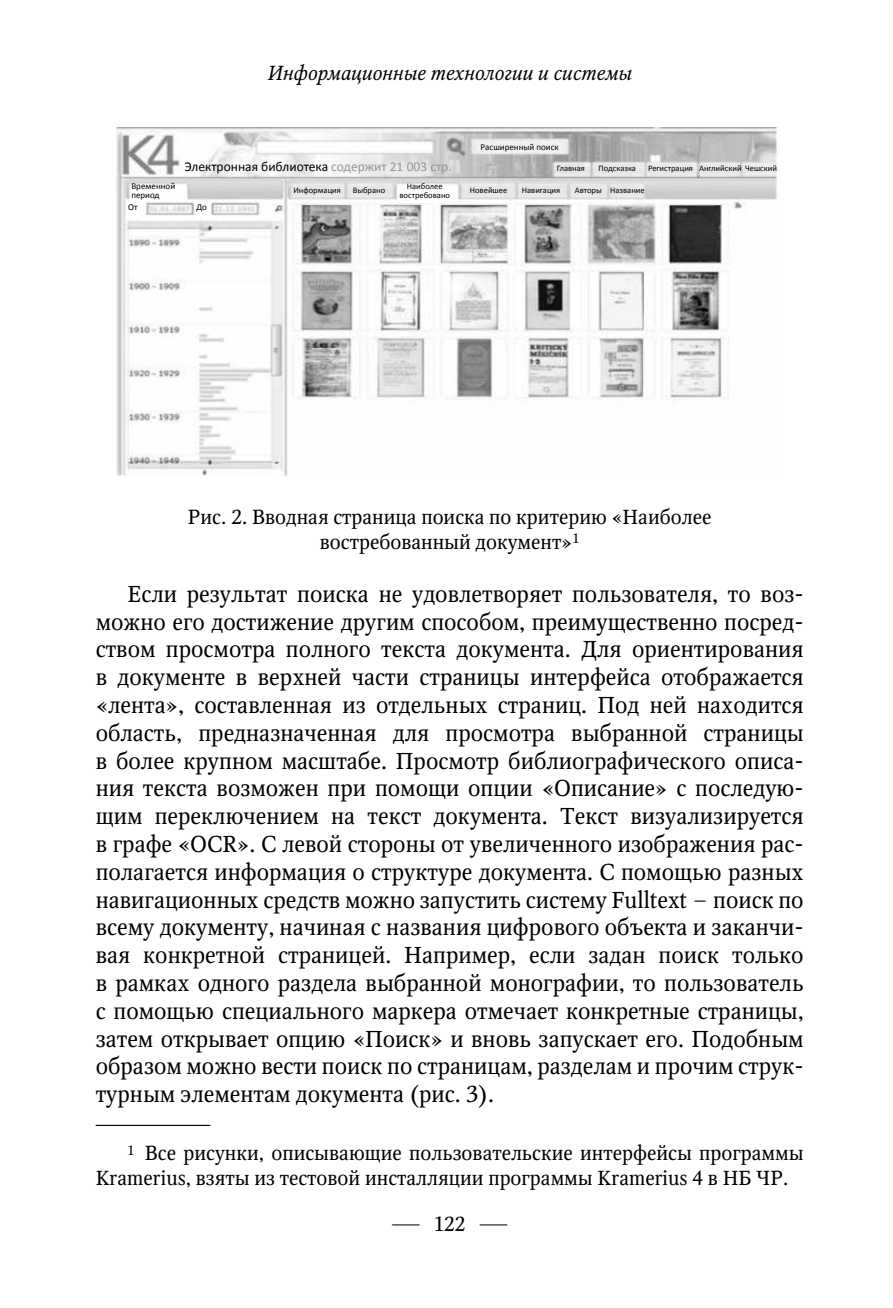
<style>
.page{position:relative;width:893px;height:1308px;background:#fff}
.page>*{position:absolute;margin:0;border:0;box-sizing:border-box;transform-origin:0 0}
.t1{font:22.95px/27.7px "Octava";color:#000;text-align:justify}
.t2{font:20.25px/25.2px "Octava";color:#000;text-align:center}
.t3{font:italic 20.25px "Octava";color:#000}
.t4{font:20.25px "Octava";color:#000;scale:2 1}
.t5{font:13.5px "Calibri";color:#000}
.t6{font:9px/9px "Calibri";color:#000}
.t7{font:8.55px/9px "Calibri";color:#000;text-align:center}
.s1{color:#939598}
</style>
<div class="page">
<hr style="left:96px;top:1124px;width:114px;height:2px;background:#000">
<img style="left:116px;top:128px;width:662px;height:348px">
<p class="t3" style="left:267px;top:61px;width:366px">Информационные технологии и системы</p>
<p class="t5" style="left:184px;top:158px;width:269px">Электронная библиотека <span class="s1">содержит 21 003 стр.</span></p>
<p class="t6" style="left:481px;top:142px;width:80px">Расширенный поиск</p>
<p class="t7" style="left:557px;top:163px;width:30px">Главная</p>
<p class="t7" style="left:599px;top:163px;width:39px">Подсказка</p>
<p class="t7" style="left:648px;top:163px;width:131px">Регистрация Английский Чешский</p>
<p class="t6" style="left:131px;top:181px;width:45px">Временной период</p>
<p class="t6" style="left:128px;top:202px;width:11px">От</p>
<p class="t6" style="left:196px;top:202px;width:12px">До</p>
<p class="t7" style="left:399px;top:181px;width:52px">Наиболее востребовано</p>
<p class="t7" style="left:293px;top:185px;width:49px">Информация</p>
<p class="t7" style="left:353px;top:186px;width:34px">Выбрано</p>
<p class="t7" style="left:470px;top:185px;width:39px">Новейшее</p>
<p class="t7" style="left:522px;top:185px;width:40px">Навигация</p>
<p class="t7" style="left:575px;top:186px;width:72px">Авторы Название</p>
<p class="t2" style="left:188px;top:504px;width:525px">Рис. 2. Вводная страница поиска по критерию «Наиболее востребованный документ»<sup>1</sup></p>
<p class="t1" style="left:96px;top:580px;width:710px;text-indent:32px">Если результат поиска не удовлетворяет пользователя, то воз&shy;можно его достижение другим способом, преимущественно посред&shy;ством просмотра полного текста документа. Для ориентирования в документе в верхней части страницы интерфейса отображается «лента», составленная из отдельных страниц. Под ней находится область, предназначенная для просмотра выбранной страницы в более крупном масштабе. Просмотр библиографического описа&shy;ния текста возможен при помощи опции «Описание» с последую&shy;щим переключением на текст документа. Текст визуализируется в графе «OCR». С левой стороны от увеличенного изображения рас&shy;полагается информация о структуре документа. С помощью разных навигационных средств можно запустить систему Fulltext – поиск по всему документу, начиная с названия цифрового объекта и заканчи&shy;вая конкретной страницей. Например, если задан поиск только в рамках одного раздела выбранной монографии, то пользователь с помощью специального маркера отмечает конкретные страницы, затем открывает опцию «Поиск» и вновь запускает его. Подобным образом можно вести поиск по страницам, разделам и прочим струк&shy;турным элементам документа (рис. 3).</p>
<p class="t2" style="left:96px;top:1140px;width:709px;line-height:24.3px;text-align:left;text-indent:32px"><sup>1</sup> Все рисунки, описывающие пользовательские интерфейсы программы<br>Kramerius, взяты из тестовой инсталляции программы Kramerius 4 в НБ ЧР.</p>
<p class="t4" style="left:388px;top:1211px;width:63px">— 122 —</p>
</div>
